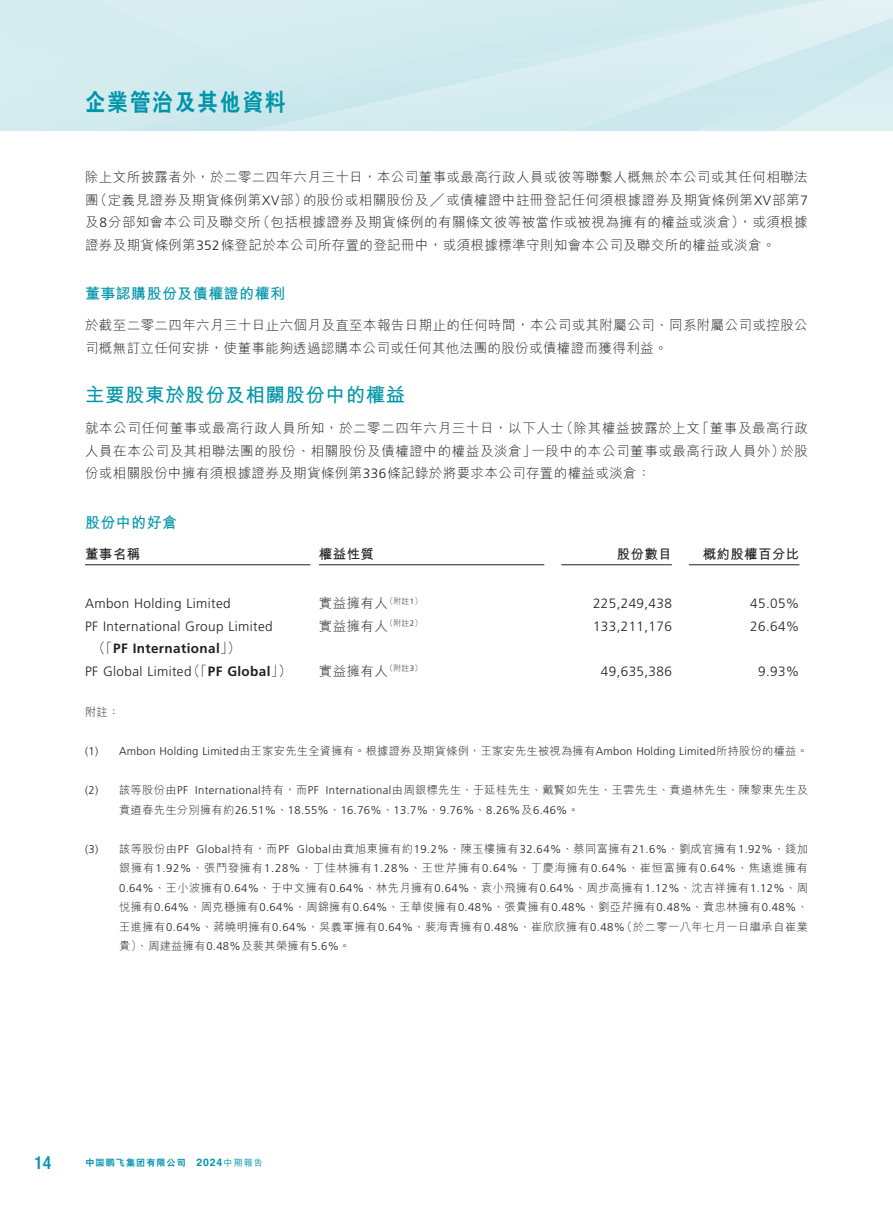
<style>
.page{position:relative;width:893px;height:1212px;background:#fff}
.page>*{position:absolute;margin:0;border:0;box-sizing:border-box;transform-origin:0 0}
.t1{font:800 24px "C Hei 2 HK";letter-spacing:.105em;color:#0095aa;scale:.85 1}
.t2{font:700 19.5px "M Hei HK";letter-spacing:.03em;color:#0095aa}
.t3{font:500 condensed 18px "Helvetica Neue LT Std";color:#0095aa}
.t4{font:700 15px "M Hei HK";letter-spacing:.03em;color:#0095aa}
.t5{font:300 13.5px/22.5px "M Hei HK";letter-spacing:.03em;color:#231f20;text-align:justify}
.t6{font:300 13.5px/22.5px "Frutiger LT Std";letter-spacing:.03em;color:#231f20}
.t7{font:700 13.5px "M Hei HK";letter-spacing:.03em;color:#231f20}
.t8{font:300 11.25px/19.5px "M Hei HK";letter-spacing:.03em;color:#231f20;text-align:justify}
.t9{font:300 11.25px "Frutiger LT Std";letter-spacing:.02em;color:#231f20}
.t10{font:300 11.25px "Frutiger LT Std";letter-spacing:.055em;color:#231f20}
.t11{font:800 9px "C Hei 2 HKS";letter-spacing:.13em;color:#0095aa}
.s1{font-family:"Frutiger LT Std"}
.s2{font-family:"M Hei HK"}
.s3{font-weight:700}
.s4{font-family:"C Hei 2 HK"}
.s5{font-family:"Helvetica LT Std";font-weight:700;font-size:10.5px}
.s6{font-family:"M Hei HK";font-weight:500}
</style>
<div class="page">
<hr style="left:85px;top:564px;width:225px;height:1px;background:#231f20">
<hr style="left:319px;top:564px;width:225px;height:1px;background:#231f20">
<hr style="left:561px;top:564px;width:111px;height:1px;background:#231f20">
<hr style="left:689px;top:564px;width:110px;height:1px;background:#231f20">
<h1 class="t1" style="left:85px;top:86px;width:237px">企業管治及其他資料</h1>
<p class="t5" style="left:85px;top:166px;width:724px">除上文所披露者外，於二零二四年六月三十日，本公司董事或最高行政人員或彼等聯繫人概無於本公司或其任何相聯法團（定義見證券及期貨條例第<span class="s1">XV</span>部）的股份或相關股份及╱或債權證中註冊登記任何須根據證券及期貨條例第<span class="s1">XV</span>部第<span class="s1">7</span>及<span class="s1">8</span>分部知會本公司及聯交所（包括根據證券及期貨條例的有關條文彼等被當作或被視為擁有的權益或淡倉），或須根據證券及期貨條例第<span class="s1">352</span>條登記於本公司所存置的登記冊中，或須根據標準守則知會本公司及聯交所的權益或淡倉。</p>
<p class="t4" style="left:85px;top:283px;width:202px">董事認購股份及債權證的權利</p>
<p class="t5" style="left:85px;top:314px;width:724px">於截至二零二四年六月三十日止六個月及直至本報告日期止的任何時間，本公司或其附屬公司、同系附屬公司或控股公司概無訂立任何安排，使董事能夠透過認購本公司或任何其他法團的股份或債權證而獲得利益。</p>
<h2 class="t2" style="left:85px;top:381px;width:322px">主要股東於股份及相關股份中的權益</h2>
<p class="t5" style="left:85px;top:417px;width:724px">就本公司任何董事或最高行政人員所知，於二零二四年六月三十日，以下人士（除其權益披露於上文「董事及最高行政人員在本公司及其相聯法團的股份、相關股份及債權證中的權益及淡倉」一段中的本公司董事或最高行政人員外）於股份或相關股份中擁有須根據證券及期貨條例第<span class="s1">336</span>條記錄於將要求本公司存置的權益或淡倉：</p>
<p class="t4" style="left:85px;top:511px;width:94px">股份中的好倉</p>
<p class="t7" style="left:85px;top:544px;width:57px">董事名稱</p>
<p class="t7" style="left:319px;top:544px;width:57px">權益性質</p>
<p class="t7" style="left:617px;top:544px;width:57px">股份數目</p>
<p class="t7" style="left:703px;top:544px;width:98px">概約股權百分比</p>
<p class="t6" style="left:85px;top:593px;width:147px">Ambon Holding Limited</p>
<p class="t5" style="left:319px;top:592px;width:105px">實益擁有人<sup>（附註</sup><sup>1</sup><sup>）</sup></p>
<p class="t6" style="left:593px;top:593px;width:80px">225,249,438</p>
<p class="t6" style="left:750px;top:593px;width:51px">45.05%</p>
<p class="t6" style="left:92px;top:615px;width:182px;text-indent:-7px">PF International Group Limited<span class="s2">（「</span><span class="s3">PF International</span><span class="s2">」）</span></p>
<p class="t5" style="left:319px;top:614px;width:105px">實益擁有人<sup>（附註</sup><sup>2</sup><sup>）</sup></p>
<p class="t6" style="left:593px;top:615px;width:80px">133,211,176</p>
<p class="t6" style="left:750px;top:615px;width:51px">26.64%</p>
<p class="t6" style="left:85px;top:660px;width:208px">PF Global Limited<span class="s2">（「</span><span class="s3">PF Global</span><span class="s2">」）</span></p>
<p class="t5" style="left:319px;top:659px;width:105px">實益擁有人<sup>（附註</sup><sup>3</sup><sup>）</sup></p>
<p class="t6" style="left:601px;top:660px;width:72px">49,635,386</p>
<p class="t6" style="left:758px;top:660px;width:43px">9.93%</p>
<p class="t8" style="left:85px;top:702px;width:36px">附註：</p>
<p class="t9" style="left:85px;top:745px;width:724px">(1) Ambon Holding Limited<span class="s2">由王家安先生全資擁有。根據證券及期貨條例，王家安先生被視為擁有</span>Ambon Holding Limited<span class="s2">所持股份的權益。</span></p>
<p class="t8" style="left:85px;top:780px;width:724px"><span class="s1">(2)</span> 該等股份由<span class="s1">PF International</span>持有，而<span class="s1">PF International</span>由周銀標先生、于延桂先生、戴賢如先生、王雲先生、賁道林先生、陳黎東先生及</p>
<p class="t9" style="left:119px;top:803px;width:461px"><span class="s2">賁道春先生分別擁有約</span>26.51%<span class="s2">、</span>18.55%<span class="s2">、</span>16.76%<span class="s2">、</span>13.7%<span class="s2">、</span>9.76%<span class="s2">、</span>8.26%<span class="s2">及</span>6.46%<span class="s2">。</span></p>
<p class="t10" style="left:85px;top:842px;width:724px">(3) <span class="s2">該等股份由</span>PF Global<span class="s2">持有，而</span>PF Global<span class="s2">由賁旭東擁有約</span>19.2%<span class="s2">、陳玉樓擁有</span>32.64%<span class="s2">、蔡同富擁有</span>21.6%<span class="s2">、劉成官擁有</span>1.92%<span class="s2">、錢加</span></p>
<p class="t8" style="left:119px;top:858px;width:690px">銀擁有<span class="s1">1.92%</span>、張鬥發擁有<span class="s1">1.28%</span>、丁佳林擁有<span class="s1">1.28%</span>、王世芹擁有<span class="s1">0.64%</span>、丁慶海擁有<span class="s1">0.64%</span>、崔恒富擁有<span class="s1">0.64%</span>、焦遠進擁有<span class="s1">0.64%</span>、王小波擁有<span class="s1">0.64%</span>、于中文擁有<span class="s1">0.64%</span>、林先月擁有<span class="s1">0.64%</span>、袁小飛擁有<span class="s1">0.64%</span>、周步高擁有<span class="s1">1.12%</span>、沈吉祥擁有<span class="s1">1.12%</span>、周悅擁有<span class="s1">0.64%</span>、周克穩擁有<span class="s1">0.64%</span>、周錦擁有<span class="s1">0.64%</span>、王華俊擁有<span class="s1">0.48%</span>、張貴擁有<span class="s1">0.48%</span>、劉亞芹擁有<span class="s1">0.48%</span>、賁忠林擁有<span class="s1">0.48%</span>、王進擁有<span class="s1">0.64%</span>、蔣曉明擁有<span class="s1">0.64%</span>、吳義軍擁有<span class="s1">0.64%</span>、裴海青擁有<span class="s1">0.48%</span>、崔欣欣擁有<span class="s1">0.48%</span>（於二零一八年七月一日繼承自崔業貴）、周建益擁有<span class="s1">0.48%</span>及裴其榮擁有<span class="s1">5.6%</span>。</p>
<h3 class="t3" style="left:34px;top:1152px;width:19px">14</h3>
<p class="t11" style="left:85px;top:1157px;width:179px">中國鵬飛集團<span class="s4">有限公司</span> <span class="s5">2024</span><span class="s6">中期報告</span></p>
</div>
